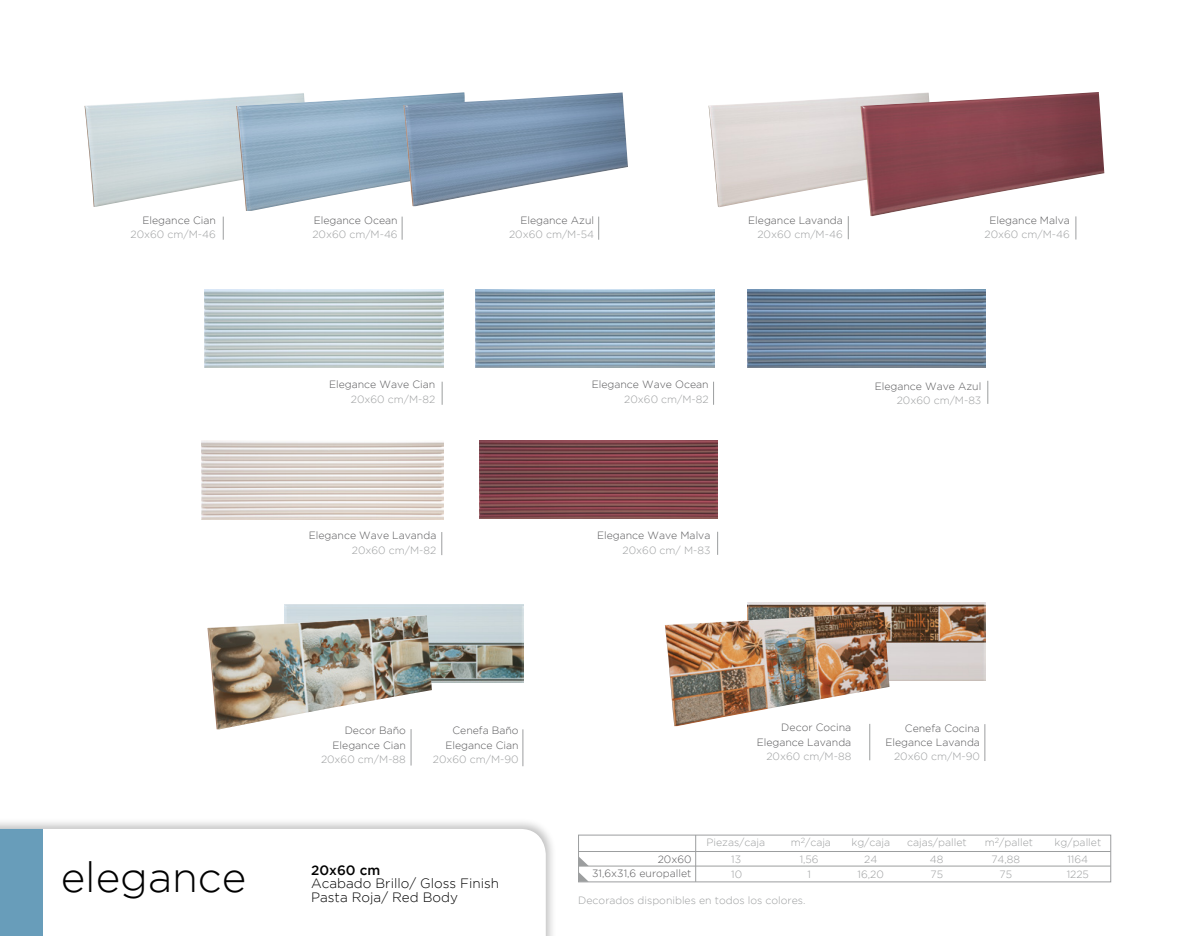
<style>
.page{position:relative;width:1191px;height:936px;background:#fff}
.page>*{position:absolute;margin:0;border:0;box-sizing:border-box;transform-origin:0 0}
.t1{font:300 42px "Gotham";color:#000}
.t2{font:300 13.5px "Gotham";color:#000}
.t3{font:500 13.5px "Gotham";color:#000}
.t4{font:300 10.5px "Gotham";color:#9c9e9f}
.t5{font:300 10.5px/14.4px "Gotham";color:#58585a;text-align:right}
</style>
<div class="page">
<div style="left:0;top:816px;width:557px;height:119px;background:#000;opacity:.25"></div>
<svg style="left:43px;top:828px;width:503px;height:107px"></svg>
<div style="left:0;top:828px;width:43px;height:107px;background:#689dba"></div>
<hr style="left:578px;top:851px;width:532px;height:1px;background:#9c9e9f">
<hr style="left:695px;top:834px;width:1px;height:47px;background:#9c9e9f">
<svg style="left:580px;top:858px;width:9px;height:22px"></svg>
<div style="left:578px;top:834px;width:533px;height:48px;border:1px solid #9c9e9f"></div>
<hr style="left:578px;top:865px;width:532px;height:1px;background:#9c9e9f">
<svg style="left:442px;top:381px;width:1px;height:24px"></svg>
<img style="left:476px;top:289px;width:238px;height:78px">
<svg style="left:713px;top:381px;width:1px;height:24px"></svg>
<img style="left:479px;top:440px;width:239px;height:78px">
<svg style="left:717px;top:531px;width:1px;height:24px"></svg>
<img style="left:747px;top:289px;width:239px;height:78px">
<svg style="left:987px;top:381px;width:1px;height:23px"></svg>
<img style="left:84px;top:97px;width:152px;height:110px">
<svg style="left:223px;top:216px;width:1px;height:24px"></svg>
<img style="left:236px;top:93px;width:180px;height:118px">
<svg style="left:402px;top:216px;width:1px;height:24px"></svg>
<img style="left:403px;top:92px;width:225px;height:114px">
<svg style="left:598px;top:216px;width:1px;height:24px"></svg>
<img style="left:747px;top:602px;width:239px;height:78px">
<img style="left:665px;top:611px;width:224px;height:115px">
<hr style="left:984px;top:724px;width:1px;height:37px;background:#9c9e9f">
<hr style="left:869px;top:723px;width:1px;height:37px;background:#9c9e9f">
<img style="left:284px;top:605px;width:239px;height:77px">
<img style="left:207px;top:615px;width:225px;height:114px">
<hr style="left:522px;top:729px;width:1px;height:37px;background:#9c9e9f">
<hr style="left:411px;top:729px;width:1px;height:36px;background:#9c9e9f">
<svg style="left:441px;top:532px;width:1px;height:23px"></svg>
<img style="left:708px;top:97px;width:152px;height:110px">
<svg style="left:848px;top:216px;width:1px;height:23px"></svg>
<img style="left:860px;top:92px;width:244px;height:124px">
<svg style="left:1075px;top:216px;width:1px;height:23px"></svg>
<p class="t5" style="left:142px;top:213px;width:75px">Elegance Cian</p>
<p class="t4" style="left:130px;top:229px;width:87px">20x60 cm/M-46</p>
<p class="t5" style="left:314px;top:213px;width:85px">Elegance Ocean</p>
<p class="t4" style="left:312px;top:229px;width:87px">20x60 cm/M-46</p>
<p class="t5" style="left:520px;top:213px;width:75px">Elegance Azul</p>
<p class="t4" style="left:509px;top:229px;width:86px">20x60 cm/M-54</p>
<p class="t5" style="left:748px;top:213px;width:96px">Elegance Lavanda</p>
<p class="t4" style="left:757px;top:229px;width:87px">20x60 cm/M-46</p>
<p class="t5" style="left:989px;top:213px;width:82px">Elegance Malva</p>
<p class="t4" style="left:984px;top:229px;width:87px">20x60 cm/M-46</p>
<p class="t5" style="left:329px;top:377px;width:108px">Elegance Wave Cian</p>
<p class="t4" style="left:351px;top:393px;width:86px">20x60 cm/M-82</p>
<p class="t5" style="left:592px;top:377px;width:118px">Elegance Wave Ocean</p>
<p class="t4" style="left:624px;top:393px;width:86px">20x60 cm/M-82</p>
<p class="t5" style="left:874px;top:378px;width:108px">Elegance Wave Azul</p>
<p class="t4" style="left:896px;top:394px;width:86px">20x60 cm/M-83</p>
<p class="t5" style="left:309px;top:528px;width:129px">Elegance Wave Lavanda</p>
<p class="t4" style="left:352px;top:544px;width:86px">20x60 cm/M-82</p>
<p class="t5" style="left:597px;top:528px;width:115px">Elegance Wave Malva</p>
<p class="t4" style="left:622px;top:544px;width:89px">20x60 cm/ M-83</p>
<h1 class="t1" style="left:61px;top:854px;width:187px">elegance</h1>
<p class="t5" style="left:332px;top:723px;width:75px">Decor Baño<br>Elegance Cian</p>
<p class="t4" style="left:321px;top:753px;width:86px">20x60 cm/M-88</p>
<p class="t5" style="left:445px;top:723px;width:75px">Cenefa Baño<br>Elegance Cian</p>
<p class="t4" style="left:433px;top:753px;width:87px">20x60 cm/M-90</p>
<p class="t5" style="left:756px;top:720px;width:96px">Decor Cocina<br>Elegance Lavanda</p>
<p class="t4" style="left:766px;top:750px;width:86px">20x60 cm/M-88</p>
<p class="t5" style="left:885px;top:720px;width:96px">Cenefa Cocina<br>Elegance Lavanda</p>
<p class="t4" style="left:894px;top:751px;width:87px">20x60 cm/M-90</p>
<p class="t3" style="left:311px;top:862px;width:71px">20x60 cm</p>
<p class="t2" style="left:311px;top:876px;width:189px">Acabado Brillo/ Gloss Finish</p>
<p class="t2" style="left:311px;top:889px;width:148px">Pasta Roja/ Red Body</p>
<p class="t5" style="left:658px;top:851px;width:35px">20x60</p>
<p class="t4" style="left:706px;top:836px;width:60px">Piezas/caja</p>
<p class="t4" style="left:790px;top:836px;width:42px">m<sup>2</sup>/caja</p>
<p class="t4" style="left:851px;top:836px;width:40px">kg/caja</p>
<p class="t4" style="left:907px;top:836px;width:61px">cajas/pallet</p>
<p class="t4" style="left:984px;top:836px;width:50px">m<sup>2</sup>/pallet</p>
<p class="t4" style="left:1054px;top:836px;width:48px">kg/pallet</p>
<p class="t4" style="left:731px;top:853px;width:11px">13</p>
<p class="t4" style="left:799px;top:853px;width:21px">1,56</p>
<p class="t4" style="left:864px;top:853px;width:15px">24</p>
<p class="t4" style="left:930px;top:853px;width:15px">48</p>
<p class="t4" style="left:991px;top:853px;width:30px">74,88</p>
<p class="t4" style="left:1067px;top:853px;width:22px">1164</p>
<p class="t5" style="left:592px;top:865px;width:101px">31,6x31,6 europallet</p>
<p class="t4" style="left:731px;top:868px;width:12px">10</p>
<p class="t4" style="left:807px;top:868px;width:5px">1</p>
<p class="t4" style="left:857px;top:868px;width:28px">16,20</p>
<p class="t4" style="left:930px;top:868px;width:14px">75</p>
<p class="t4" style="left:999px;top:868px;width:14px">75</p>
<p class="t4" style="left:1066px;top:868px;width:24px">1225</p>
<p class="t4" style="left:578px;top:894px;width:229px">Decorados disponibles en todos los colores.</p>
</div>
